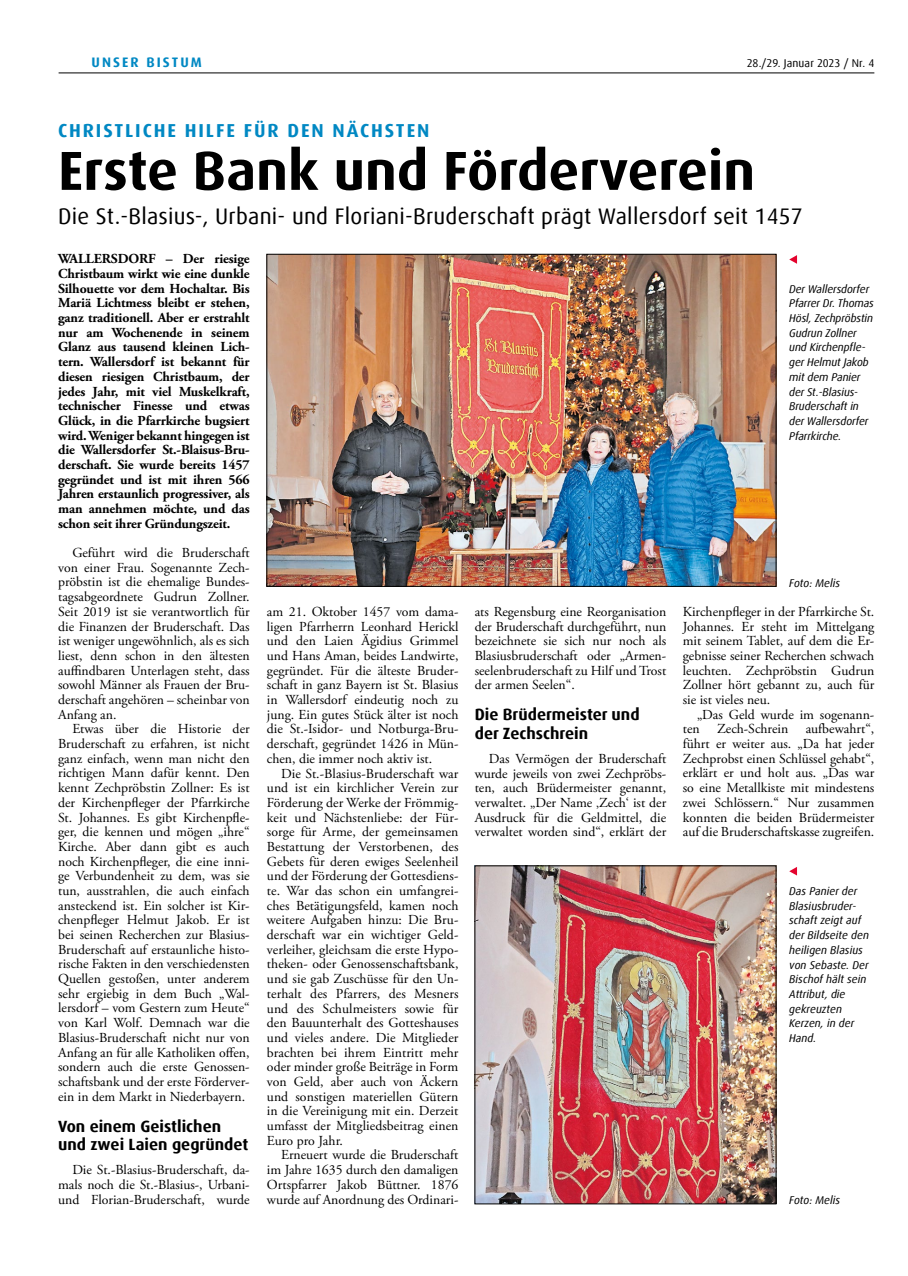
<style>
.page{position:relative;width:908px;height:1276px;background:#fff}
.page>*{position:absolute;margin:0;border:0;box-sizing:border-box;transform-origin:0 0}
.t1{font:700 55px "Dax Offc Pro";color:#000}
.t2{font:22.5px "Dax Offc Pro";letter-spacing:.01em;color:#000}
.t3{font:700 18.75px "Dax Offc Pro";letter-spacing:.1em;color:#0088c3}
.t4{font:700 16.25px/18.8px "Dax Offc Pro";color:#000}
.t5{font:13.75px/14.6px "Adobe Garamond Pro";color:#000;text-align:justify}
.t6{font:700 13.75px/14.6px "Adobe Garamond Pro";letter-spacing:-.01em;color:#000;text-align:justify}
.t7{font:700 13.75px "Dax Offc Pro";letter-spacing:.15em;color:#0088c3}
.t8{font:italic 11.25px/14.8px "Dax Offc Pro";letter-spacing:-.01em;color:#000}
.t9{font:11.25px "Dax Offc Pro";letter-spacing:.005em;color:#000}
</style>
<div class="page">
<hr style="left:59px;top:73px;width:815px;height:1px;background:#000">
<img style="left:268px;top:256px;width:505px;height:328px">
<svg style="left:789px;top:255px;width:7px;height:9px"></svg>
<img style="left:476px;top:867px;width:297px;height:335px">
<svg style="left:789px;top:867px;width:7px;height:8px"></svg>
<p class="t7" style="left:91px;top:54px;width:112px">UNSER BISTUM</p>
<p class="t9" style="left:746px;top:56px;width:129px">28./29. Januar 2023 / Nr. 4</p>
<h3 class="t3" style="left:58px;top:119px;width:372px">CHRISTLICHE HILFE FÜR DEN NÄCHSTEN</h3>
<h1 class="t1" style="left:58px;top:135px;width:698px">Erste Bank und Förderverein</h1>
<h2 class="t2" style="left:58px;top:202px;width:745px">Die St.-Blasius-, Urbani- und Floriani-Bruderschaft prägt Wallersdorf seit 1457</h2>
<p class="t6" style="left:58px;top:252px;width:193px">WALLERSDORF – Der riesige Christbaum wirkt wie eine dunkle Silhouette vor dem Hochaltar. Bis Mariä Lichtmess bleibt er stehen, ganz traditionell. Aber er erstrahlt nur am Wochenende in seinem Glanz aus tausend kleinen Lich&shy;tern. Wallersdorf ist bekannt für diesen riesigen Christbaum, der jedes Jahr, mit viel Muskelkraft, technischer Finesse und etwas Glück, in die Pfarrkirche bugsiert wird. Weniger bekannt hingegen ist die Wallersdorfer St.-Blaisus-Bru&shy;derschaft. Sie wurde bereits 1457 gegründet und ist mit ihren 566<br>Jahren erstaunlich progressiver, als man annehmen möchte, und das schon seit ihrer Gründungszeit.</p>
<p class="t5" style="left:58px;top:546px;width:193px;text-indent:14px">Geführt wird die Bruderschaft von einer Frau. Sogenannte Zech&shy;pröbstin ist die ehemalige Bundes&shy;tagsabgeordnete Gudrun Zollner.<br>Seit 2019 ist sie verantwortlich für die Finanzen der Bruderschaft. Das ist weniger ungewöhnlich, als es sich liest, denn schon in den ältesten auffindbaren Unterlagen steht, dass sowohl Männer als Frauen der Bru&shy;derschaft angehören – scheinbar von Anfang an.</p>
<p class="t5" style="left:58px;top:722px;width:193px;text-indent:14px">Etwas über die Historie der Bruderschaft zu erfahren, ist nicht ganz einfach, wenn man nicht den richtigen Mann dafür kennt. Den kennt Zechpröbstin Zollner: Es ist der Kirchenpfleger der Pfarrkirche St. Johannes. Es gibt Kirchenpfle&shy;ger, die kennen und mögen „ihre“ Kirche. Aber dann gibt es auch noch Kirchenpfleger, die eine inni&shy;ge Verbundenheit zu dem, was sie tun, ausstrahlen, die auch einfach ansteckend ist. Ein solcher ist Kir&shy;chenpfleger Helmut Jakob. Er ist bei seinen Recherchen zur Blasius-Bruderschaft auf erstaunliche histo&shy;rische Fakten in den verschiedensten Quellen gestoßen, unter anderem sehr ergiebig in dem Buch „Wal&shy;lersdorf – vom Gestern zum Heute“ von Karl Wolf. Demnach war die Blasius-Bruderschaft nicht nur von Anfang an für alle Katholiken offen, sondern auch die erste Genossen&shy;schaftsbank und der erste Förderver&shy;ein in dem Markt in Niederbayern.</p>
<p class="t4" style="left:58px;top:1116px;width:192px">Von einem Geistlichen und zwei Laien gegründet</p>
<p class="t5" style="left:58px;top:1163px;width:193px;text-indent:14px">Die St.-Blasius-Bruderschaft, da&shy;mals noch die St.-Blasius-, Urbani&shy;und Florian-Bruderschaft, wurde</p>
<p class="t8" style="left:788px;top:281px;width:86px">Der Wallersdorfer<br>Pfarrer Dr. Thomas<br>Hösl, Zechpröbstin<br>Gudrun Zollner und Kirchenpfle&shy;ger Helmut Jakob mit dem Panier der St.-Blasius-<br>Bruderschaft in der Wallersdorfer<br>Pfarrkirche.</p>
<p class="t5" style="left:267px;top:605px;width:193px">am 21. Oktober 1457 vom dama&shy;ligen Pfarrherrn Leonhard Herickl und den Laien Ägidius Grimmel und Hans Aman, beides Landwirte, gegründet. Für die älteste Bruder&shy;schaft in ganz Bayern ist St. Blasius in Wallersdorf eindeutig noch zu jung. Ein gutes Stück älter ist noch die St.-Isidor- und Notburga-Bru&shy;derschaft, gegründet 1426 in Mün&shy;chen, die immer noch aktiv ist.</p>
<p class="t5" style="left:267px;top:766px;width:193px;text-indent:14px">Die St.-Blasius-Bruderschaft war und ist ein kirchlicher Verein zur Förderung der Werke der Frömmig&shy;keit und Nächstenliebe: der Für&shy;sorge für Arme, der gemeinsamen Bestattung der Verstorbenen, des Gebets für deren ewiges Seelenheil und der Förderung der Gottesdiens&shy;te. War das schon ein umfangrei&shy;ches Betätigungsfeld, kamen noch weitere Aufgaben hinzu: Die Bru&shy;derschaft war ein wichtiger Geld&shy;verleiher, gleichsam die erste Hypo&shy;theken- oder Genossenschaftsbank, und sie gab Zuschüsse für den Un&shy;terhalt des Pfarrers, des Mesners und des Schulmeisters sowie für den Bauunterhalt des Gotteshauses und vieles andere. Die Mitglieder brachten bei ihrem Eintritt mehr oder minder große Beiträge in Form von Geld, aber auch von Äckern und sonstigen materiellen Gütern in die Vereinigung mit ein. Derzeit umfasst der Mitgliedsbeitrag einen Euro pro Jahr.</p>
<p class="t5" style="left:267px;top:1148px;width:193px;text-indent:14px">Erneuert wurde die Bruderschaft im Jahre 1635 durch den damaligen Ortspfarrer Jakob Büttner. 1876 wurde auf Anordnung des Ordinari-</p>
<p class="t5" style="left:474px;top:604px;width:193px">ats Regensburg eine Reorganisation der Bruderschaft durchgeführt, nun bezeichnete sie sich nur noch als Blasiusbruderschaft oder „Armen&shy;seelenbruderschaft zu Hilf und Trost der armen Seelen“.</p>
<p class="t4" style="left:474px;top:705px;width:166px">Die Brüdermeister und der Zechschrein</p>
<p class="t5" style="left:474px;top:751px;width:193px;text-indent:14px">Das Vermögen der Bruderschaft wurde jeweils von zwei Zechpröbs&shy;ten, auch Brüdermeister genannt, verwaltet. „Der Name ‚Zech‘ ist der Ausdruck für die Geldmittel, die verwaltet worden sind“, erklärt der</p>
<p class="t8" style="left:788px;top:575px;width:53px">Foto: Melis</p>
<p class="t5" style="left:682px;top:605px;width:193px">Kirchenpfleger in der Pfarrkirche St.<br>Johannes. Er steht im Mittelgang mit seinem Tablet, auf dem die Er&shy;gebnisse seiner Recherchen schwach leuchten. Zechpröbstin Gudrun Zollner hört gebannt zu, auch für sie ist vieles neu.</p>
<p class="t5" style="left:682px;top:707px;width:193px;text-indent:14px">„Das Geld wurde im sogenann&shy;ten</p>
<p class="t5" style="left:682px;top:722px;width:193px;text-indent:123px">aufbewahrt“, führt er weiter aus. „Da hat jeder Zechprobst einen Schlüssel gehabt“, erklärt er und holt aus. „Das war so eine Metallkiste mit mindestens zwei Schlössern.“ Nur zusammen konnten die beiden Brüdermeister auf die Bruderschaftskasse zugreifen.</p>
<p class="t5" style="left:716px;top:722px;width:73px">Zech-Schrein</p>
<p class="t8" style="left:788px;top:884px;width:81px">Das Panier der<br>Blasiusbruder&shy;schaft zeigt auf der Bildseite den heiligen Blasius von Sebaste. Der<br>Bischof hält sein<br>Attribut, die gekreuzten<br>Kerzen, in der<br>Hand.</p>
<p class="t8" style="left:788px;top:1192px;width:53px">Foto: Melis</p>
</div>
